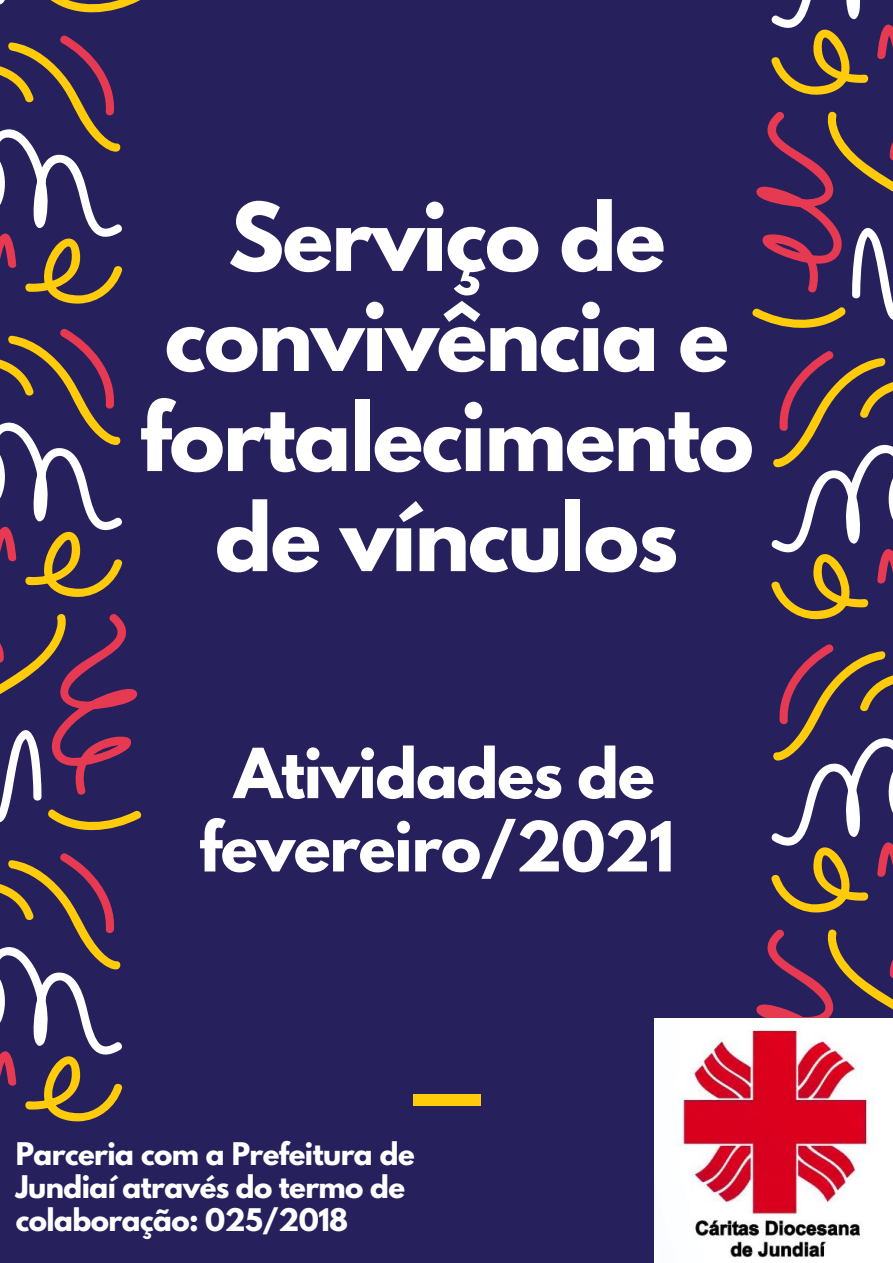
<style>
.page{position:relative;width:893px;height:1263px;background:#26205c}
.page>*{position:absolute;margin:0;border:0;box-sizing:border-box;transform-origin:0 0}
.t1{font:700 83.55px/100.1px "League Spartan";letter-spacing:-.02em;color:#fff;text-align:center}
.t2{font:700 61.12px/73.3px "League Spartan";letter-spacing:-.02em;color:#fff;text-align:center}
.t3{font:700 27.67px/33.2px "League Spartan";letter-spacing:-.02em;color:#fff}
</style>
<div class="page">
<div style="left:413px;top:1094px;width:67px;height:11px;background:#ffcb0b"></div>
<svg style="left:0;top:0;width:141px;height:1122px"></svg>
<svg style="left:752px;top:0;width:141px;height:1018px"></svg>
<img style="left:654px;top:1018px;width:239px;height:245px">
<p class="t1" style="left:165px;top:198px;width:565px">Serviço de convivência e</p>
<p class="t1" style="left:140px;top:398px;width:615px">fortalecimento de vínculos</p>
<p class="t2" style="left:199px;top:745px;width:477px">Atividades de fevereiro/2021</p>
<p class="t3" style="left:16px;top:1141px;width:400px">Parceria com a Prefeitura de<br>Jundiaí através do termo de</p>
<p class="t3" style="left:16px;top:1207px;width:334px">colaboração: 025/2018</p>
</div>
